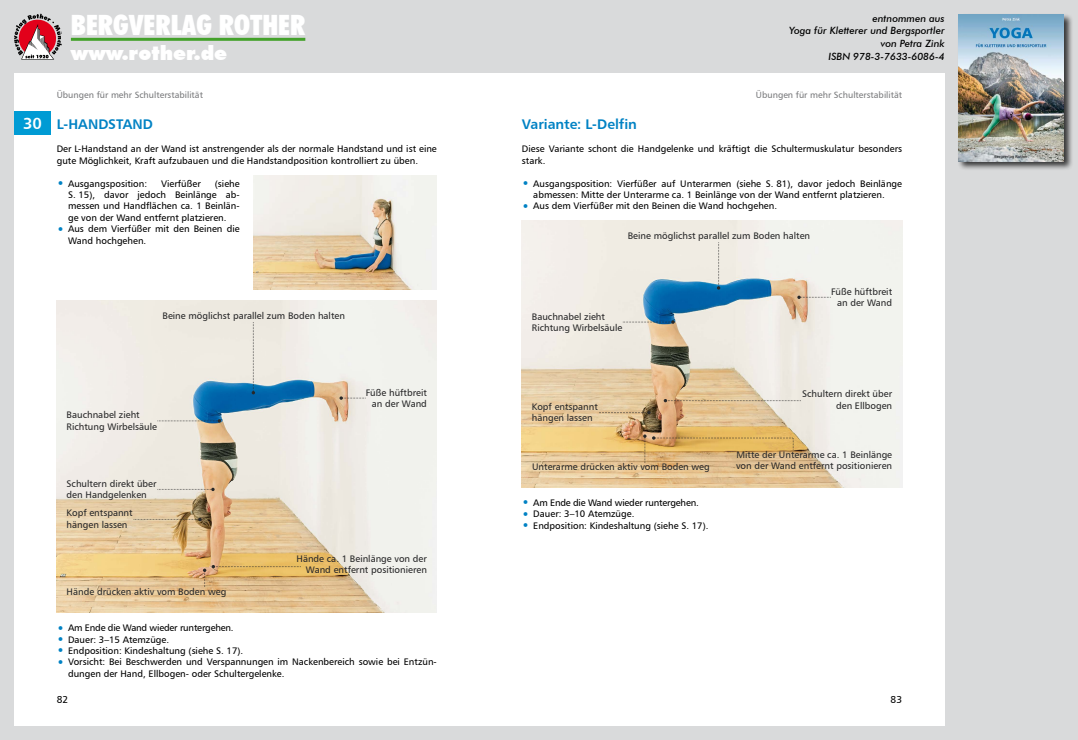
<style>
.page{position:relative;width:1078px;height:740px;background:#fff}
.page>*{position:absolute;margin:0;border:0;box-sizing:border-box;transform-origin:0 0}
.t1{font:900 condensed 28px "Futura BT";color:#fff}
.t2{font:900 20px "Futura BT";color:#fff}
.t3{font:16px "Humanist 777 BT Bold B";color:#fff}
.t4{font:14px "Humanist 777 BT Bold B";letter-spacing:-.005em;color:#0082c4}
.t5{font:italic 500 10px/12.6px "Futura BT";color:#000;text-align:right}
.t6{font:10px "Humanist 777 BT Roman B";color:#000}
.t7{font:9.5px/11.4px "Humanist 777 BT Roman B";color:#000}
.t8{font:9.5px/11.4px "Humanist 777 BT Roman B";color:#282829}
.t9{font:9.5px "Humanist 777 BT Roman B";letter-spacing:-.02em;color:#000}
.t10{font:9px "Humanist 777 BT Roman B";color:#7b7c7e}
.s1{font-size:13px;color:#0082c4}
</style>
<div class="page">
<div style="left:0;top:0;width:1077px;height:740px;background:#d9dadb"></div>
<svg style="left:14px;top:14px;width:48px;height:46px"></svg>
<hr style="left:71px;top:38px;width:234px;height:3px;background:#44a12b">
<div style="left:957px;top:13px;width:116px;height:158px;background:#000;opacity:.75"></div>
<img style="left:958px;top:14px;width:105px;height:147px">
<div style="left:14px;top:74px;width:930px;height:652px;background:#fff"></div>
<img style="left:254px;top:175px;width:183px;height:114px">
<img style="left:57px;top:301px;width:380px;height:312px">
<svg style="left:251px;top:322px;width:4px;height:72px"></svg>
<svg style="left:339px;top:396px;width:26px;height:4px"></svg>
<svg style="left:158px;top:488px;width:56px;height:3px"></svg>
<svg style="left:158px;top:419px;width:63px;height:3px"></svg>
<svg style="left:203px;top:565px;width:97px;height:22px;background:#dab270"></svg>
<svg style="left:134px;top:518px;width:67px;height:3px"></svg>
<img style="left:522px;top:221px;width:379px;height:266px">
<svg style="left:716px;top:243px;width:4px;height:47px"></svg>
<svg style="left:797px;top:296px;width:33px;height:3px"></svg>
<svg style="left:663px;top:399px;width:137px;height:3px"></svg>
<svg style="left:622px;top:320px;width:52px;height:4px"></svg>
<svg style="left:643px;top:434px;width:3px;height:29px"></svg>
<svg style="left:599px;top:411px;width:51px;height:3px"></svg>
<svg style="left:652px;top:436px;width:141px;height:14px;background:#dcb05c"></svg>
<div style="left:14px;top:111px;width:37px;height:24px;background:#009bd4"></div>
<h3 class="t3" style="left:23px;top:113px;width:20px">30</h3>
<h1 class="t1" style="left:71px;top:8px;width:236px">BERGVERLAG ROTHER</h1>
<h2 class="t2" style="left:71px;top:40px;width:158px">www.rother.de</h2>
<p class="t5" style="left:789px;top:12px;width:157px">entnommen aus<br>Yoga für Kletterer und Bergsportler von Petra Zink<br>ISBN 978-3-7633-6086-4</p>
<p class="t10" style="left:57px;top:89px;width:148px">Übungen für mehr Schulterstabilität</p>
<p class="t10" style="left:755px;top:89px;width:148px">Übungen für mehr Schulterstabilität</p>
<h3 class="t4" style="left:57px;top:115px;width:98px">L-HANDSTAND</h3>
<p class="t7" style="left:57px;top:143px;width:381px">Der L-Handstand an der Wand ist anstrengender als der normale Handstand und ist eine gute Möglichkeit, Kraft aufzubauen und die Handstandposition kontrolliert zu üben.</p>
<p class="t7" style="left:57px;top:177px;width:92px"><span class="s1">•</span> Ausgangsposition:</p>
<p class="t7" style="left:161px;top:177px;width:41px">Vierfüßer</p>
<h3 class="t4" style="left:522px;top:115px;width:116px">Variante: L-Delfin</h3>
<p class="t7" style="left:522px;top:143px;width:381px">Diese Variante schont die Handgelenke und kräftigt die Schultermuskulatur besonders stark.</p>
<p class="t7" style="left:533px;top:177px;width:370px;text-indent:-11px"><span class="s1">•</span> Ausgangsposition: Vierfüßer auf Unterarmen (siehe S. 81), davor jedoch Beinlänge abmessen: Mitte der Unterarme ca. 1 Beinlänge von der Wand entfernt platzieren.</p>
<p class="t7" style="left:522px;top:200px;width:256px"><span class="s1">•</span> Aus dem Vierfüßer mit den Beinen die Wand hochgehen.</p>
<p class="t7" style="left:68px;top:177px;width:173px;text-align:justify;text-indent:147px">(siehe S. 15), davor jedoch Beinlänge ab&shy;messen und Handflächen ca. 1 Beinlän&shy;ge von der Wand entfernt platzieren.</p>
<p class="t7" style="left:68px;top:223px;width:173px;text-indent:-11px"><span class="s1">•</span> Aus dem Vierfüßer mit den Beinen die<br>Wand hochgehen.</p>
<p class="t8" style="left:627px;top:230px;width:184px">Beine möglichst parallel zum Boden halten</p>
<p class="t8" style="left:162px;top:310px;width:184px">Beine möglichst parallel zum Boden halten</p>
<p class="t8" style="left:531px;top:310px;width:92px">Bauchnabel zieht<br>Richtung Wirbelsäule</p>
<p class="t8" style="left:830px;top:286px;width:63px;text-align:right">Füße hüftbreit an der Wand</p>
<p class="t8" style="left:67px;top:409px;width:92px">Bauchnabel zieht<br>Richtung Wirbelsäule</p>
<p class="t8" style="left:67px;top:478px;width:91px">Schultern direkt über den Handgelenken</p>
<p class="t8" style="left:67px;top:507px;width:67px">Kopf entspannt hängen lassen</p>
<p class="t8" style="left:67px;top:586px;width:161px">Hände drücken aktiv vom Boden weg</p>
<p class="t8" style="left:365px;top:386px;width:63px;text-align:right">Füße hüftbreit an der Wand</p>
<p class="t8" style="left:296px;top:552px;width:132px;text-align:right">Hände ca. 1 Beinlänge von der<br>Wand entfernt positionieren</p>
<p class="t9" style="left:57px;top:622px;width:178px"><span class="s1">•</span> Am Ende die Wand wieder runtergehen.</p>
<p class="t7" style="left:57px;top:633px;width:114px"><span class="s1">•</span> Dauer: 3–15 Atemzüge.</p>
<p class="t7" style="left:57px;top:645px;width:188px"><span class="s1">•</span> Endposition: Kindeshaltung (siehe S. 17).</p>
<p class="t7" style="left:68px;top:656px;width:370px;text-indent:-11px"><span class="s1">•</span> Vorsicht: Bei Beschwerden und Verspannungen im Nackenbereich sowie bei Entzün&shy;dungen der Hand, Ellbogen- oder Schultergelenke.</p>
<p class="t8" style="left:531px;top:400px;width:67px">Kopf entspannt hängen lassen</p>
<p class="t8" style="left:802px;top:388px;width:91px;text-align:right">Schultern direkt über den Ellbogen</p>
<p class="t8" style="left:532px;top:460px;width:179px">Unterarme drücken aktiv vom Boden weg</p>
<p class="t8" style="left:735px;top:449px;width:158px">Mitte der Unterarme ca. 1 Beinlänge von der Wand entfernt positionieren</p>
<p class="t9" style="left:522px;top:496px;width:178px"><span class="s1">•</span> Am Ende die Wand wieder runtergehen.</p>
<p class="t7" style="left:522px;top:508px;width:114px"><span class="s1">•</span> Dauer: 3–10 Atemzüge.</p>
<p class="t7" style="left:522px;top:519px;width:188px"><span class="s1">•</span> Endposition: Kindeshaltung (siehe S. 17).</p>
<p class="t6" style="left:57px;top:694px;width:13px">82</p>
<p class="t6" style="left:890px;top:694px;width:13px">83</p>
</div>
